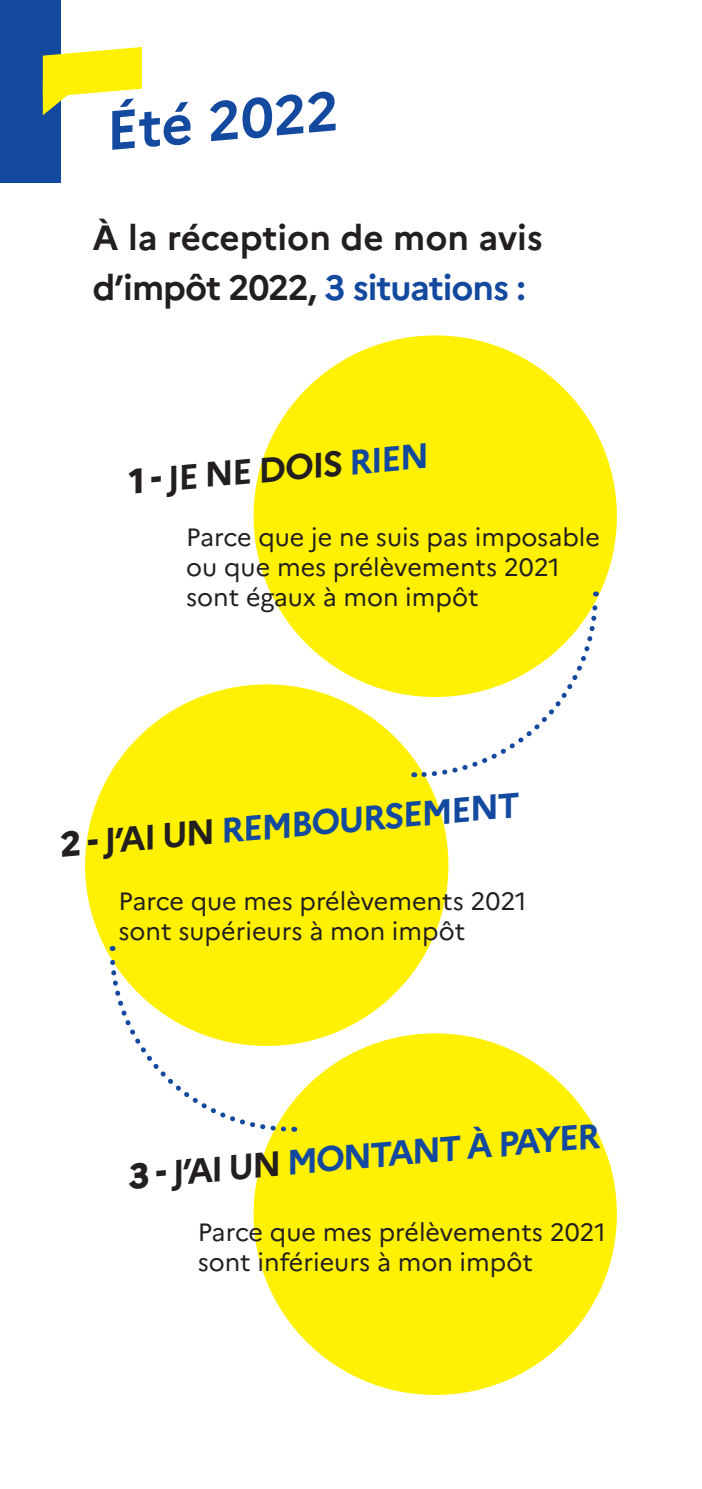
<style>
.page{position:relative;width:702px;height:1489px;background:#fff}
.page>*{position:absolute;margin:0;border:0;box-sizing:border-box;transform-origin:0 0}
.t1{font:700 55px "Marianne";color:#13499f}
.t2{font:700 35px/50px "Marianne";letter-spacing:-.025em;color:#231f20}
.t3{font:700 35px "Marianne";color:#13499f}
.t4{font:25px/30px "Marianne";color:#231f20}
.s1{color:#13499f}
.s2{font-weight:800}
.s3{font-weight:800;color:#231f20}
.s4{color:#231f20}
</style>
<div class="page">
<div style="left:0;top:0;width:61px;height:182px;background:#13499f"></div>
<svg style="left:43px;top:47px;width:99px;height:68px"></svg>
<div style="left:253px;top:1033px;width:364px;height:361px;background:#fff101;border-radius:50%"></div>
<div style="left:85px;top:684px;width:363px;height:361px;background:#fff101;border-radius:50%"></div>
<div style="left:253px;top:335px;width:364px;height:362px;background:#fff101;border-radius:50%"></div>
<svg style="left:414px;top:591px;width:186px;height:188px"></svg>
<svg style="left:107px;top:946px;width:188px;height:188px"></svg>
<p class="t1" style="left:102px;top:97px;width:234px;rotate:-5deg">Été 2022</p>
<p class="t2" style="left:92px;top:212px;width:452px">À la réception de mon avis d’impôt 2022, <span class="s1">3 situations :</span></p>
<p class="t2" style="left:125px;top:456px;width:303px;rotate:-5deg"><span class="s2">1 -</span> JE NE DOIS <span class="s1">RIEN</span></p>
<p class="t4" style="left:186px;top:522px;width:415px">Parce que je ne suis pas imposable</p>
<p class="t4" style="left:186px;top:552px;width:375px">ou que mes prélèvements 2021 sont égaux à mon impôt</p>
<p class="t3" style="left:58px;top:823px;width:462px;rotate:-5deg"><span class="s3">2 -</span> <span class="s4">J’AI UN</span> REMBOURSEMENT</p>
<p class="t4" style="left:119px;top:886px;width:409px">Parce que mes prélèvements 2021</p>
<p class="t4" style="left:119px;top:916px;width:348px">sont supérieurs à mon impôt</p>
<p class="t3" style="left:126px;top:1155px;width:475px;rotate:-5deg"><span class="s3">3 -</span> <span class="s4">J’AI UN</span> MONTANT À PAYER</p>
<p class="t4" style="left:198px;top:1216px;width:409px">Parce que mes prélèvements 2021</p>
<p class="t4" style="left:198px;top:1246px;width:336px">sont inférieurs à mon impôt</p>
</div>
